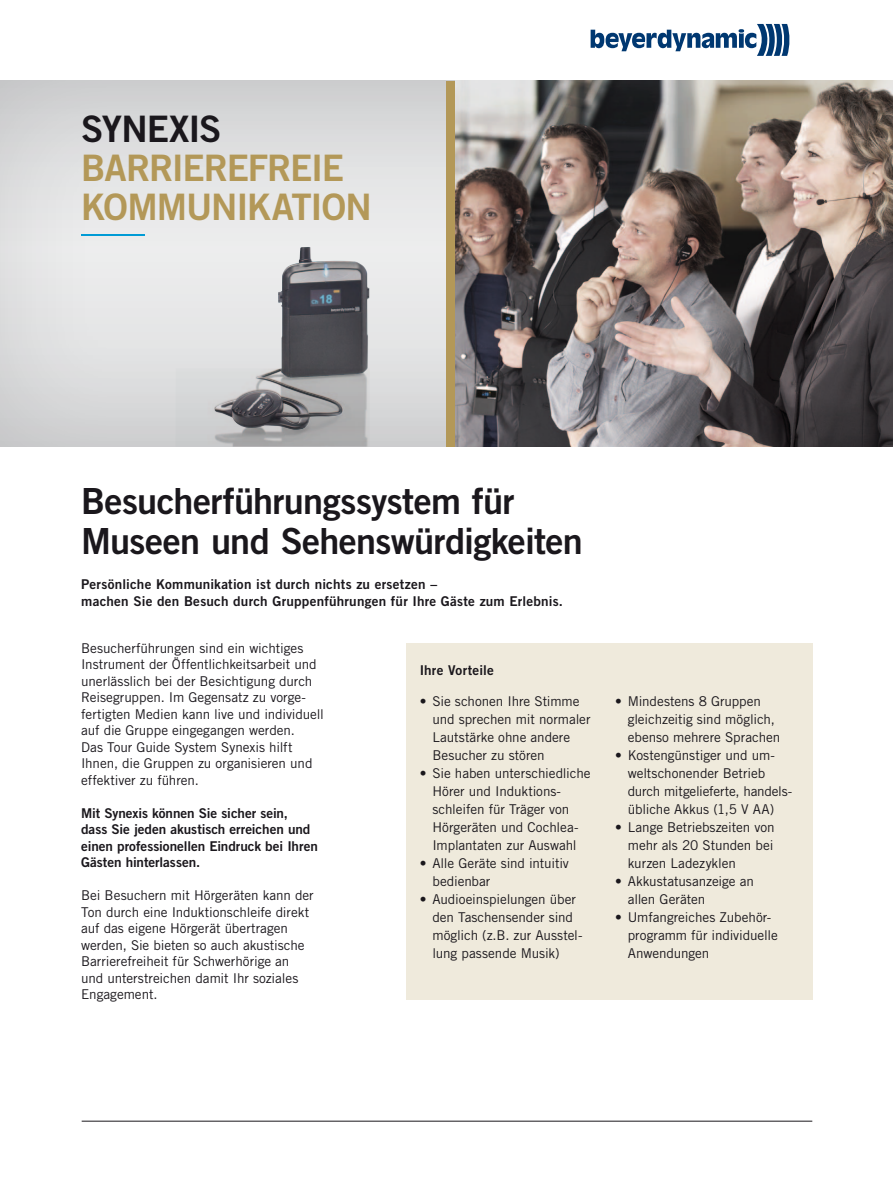
<style>
.page{position:relative;width:893px;height:1191px;background:#fff}
.page>*{position:absolute;margin:0;border:0;box-sizing:border-box;transform-origin:0 0}
.t1{font:36.45px/39.3px "Trade Gothic LT Std Bd 2";letter-spacing:-.035em;color:#b39858}
.t2{font:36.45px "Trade Gothic LT Std Bd 2";letter-spacing:-.03em;color:#1a171c}
.t3{font:36px/40.5px "Trade Gothic LT Std Bd 2";letter-spacing:-.015em;color:#1a171c}
.t4{font:18.3px "Trade Gothic LT Std Bd 2";color:#009bd5;scale:7 1}
.t5{font:13.5px/18px "Trade Gothic LT Std";letter-spacing:-.005em;color:#1a171c}
.t6{font:13.5px/16.5px "Trade Gothic LT Std Bd 2";letter-spacing:.01em;color:#1a171c}
</style>
<div class="page">
<div style="left:0;top:79px;width:893px;height:381px;background:#1a171c;opacity:.15"></div>
<div style="left:446px;top:81px;width:396px;height:365px;background:#b39858"></div>
<img style="left:455px;top:81px;width:438px;height:365px">
<img style="left:176px;top:368px;width:194px;height:78px">
<img style="left:215px;top:247px;width:155px;height:183px">
<div style="left:568px;top:0;width:244px;height:80px;background:#fff"></div>
<svg style="left:591px;top:24px;width:199px;height:32px"></svg>
<div style="left:406px;top:643px;width:406px;height:356px;background:#efeadc"></div>
<hr style="left:82px;top:1120px;width:730px;height:1px;background:#1a171c">
<h1 class="t2" style="left:81px;top:106px;width:142px">synexis</h1>
<h1 class="t1" style="left:81px;top:148px;width:292px">barrierefreie kommunikation</h1>
<h3 class="t4" style="left:81px;top:222px;width:11px">–</h3>
<h2 class="t3" style="left:81px;top:480px;width:503px">Besucherführungssystem für<br>M useen und Sehenswürdigkeiten</h2>
<p class="t6" style="left:81px;top:576px;width:483px">Persönliche Kommunikation ist durch nichts zu ersetzen –<br>machen Sie den Besuch durch Gruppenführungen für I hre Gäste zum Erlebnis.</p>
<p class="t5" style="left:81px;top:639px;width:244px;line-height:16.5px">Besucherführungen sind ein wichtiges Instrument der Öffentlichkeitsarbeit und unerlässlich bei der Besichtigung durch Reisegruppen. Im Gegensatz zu vorge&shy;fertigten Medien kann live und individuell auf die Gruppe eingegangen werden.<br>Das Tour Guide System Synexis hilft Ihnen, die Gruppen zu organisieren und effektiver zu führen.</p>
<p class="t6" style="left:81px;top:804px;width:238px">Mit Synexis können Sie sicher sein,<br>dass Sie jeden akustisch erreichen und einen professionellen Eindruck bei I hren Gästen hinterlassen.</p>
<p class="t5" style="left:81px;top:887px;width:234px;line-height:16.5px">Bei Besuchern mit Hörgeräten kann der Ton durch eine Induktionschleife direkt auf das eigene Hörgerät übertragen werden, Sie bieten so auch akustische Barrierefreiheit für Schwerhörige an und unterstreichen damit Ihr soziales Engagement.</p>
<p class="t6" style="left:420px;top:662px;width:76px">I hre Vorteile</p>
<p class="t5" style="left:432px;top:692px;width:160px;text-indent:-13px">• Sie schonen Ihre Stimme und sprechen mit normaler<br>Lautstärke ohne andere<br>Besucher zu stören</p>
<p class="t5" style="left:432px;top:764px;width:160px;text-indent:-13px">• Sie haben unterschiedliche<br>Hörer und Induktions&shy;schleifen für Träger von<br>Hörgeräten und Cochlea-<br>Implantaten zur Auswahl</p>
<p class="t5" style="left:432px;top:854px;width:138px;text-indent:-13px">• Alle Geräte sind intuitiv bedienbar</p>
<p class="t5" style="left:432px;top:890px;width:152px;text-indent:-13px">• Audioeinspielungen über den Taschensender sind möglich (z.B. zur Ausstel&shy;lung passende Musik)</p>
<p class="t5" style="left:628px;top:692px;width:154px;text-indent:-13px">• Mindestens 8 Gruppen gleichzeitig sind möglich, ebenso mehrere Sprachen</p>
<p class="t5" style="left:628px;top:746px;width:166px;text-indent:-13px">• Kostengünstiger und um&shy;weltschonender Betrieb durch mitgelieferte, handels&shy;übliche Akkus (1,5 V AA)</p>
<p class="t5" style="left:628px;top:818px;width:148px;text-align:justify;text-indent:-13px">• Lange Betriebszeiten von mehr als 20 Stunden bei kurzen Ladezyklen</p>
<p class="t5" style="left:628px;top:872px;width:128px;text-indent:-13px">• Akkustatusanzeige an allen Geräten</p>
<p class="t5" style="left:628px;top:908px;width:152px;text-indent:-13px">• Umfangreiches Zubehör&shy;programm für individuelle<br>Anwendungen</p>
</div>
